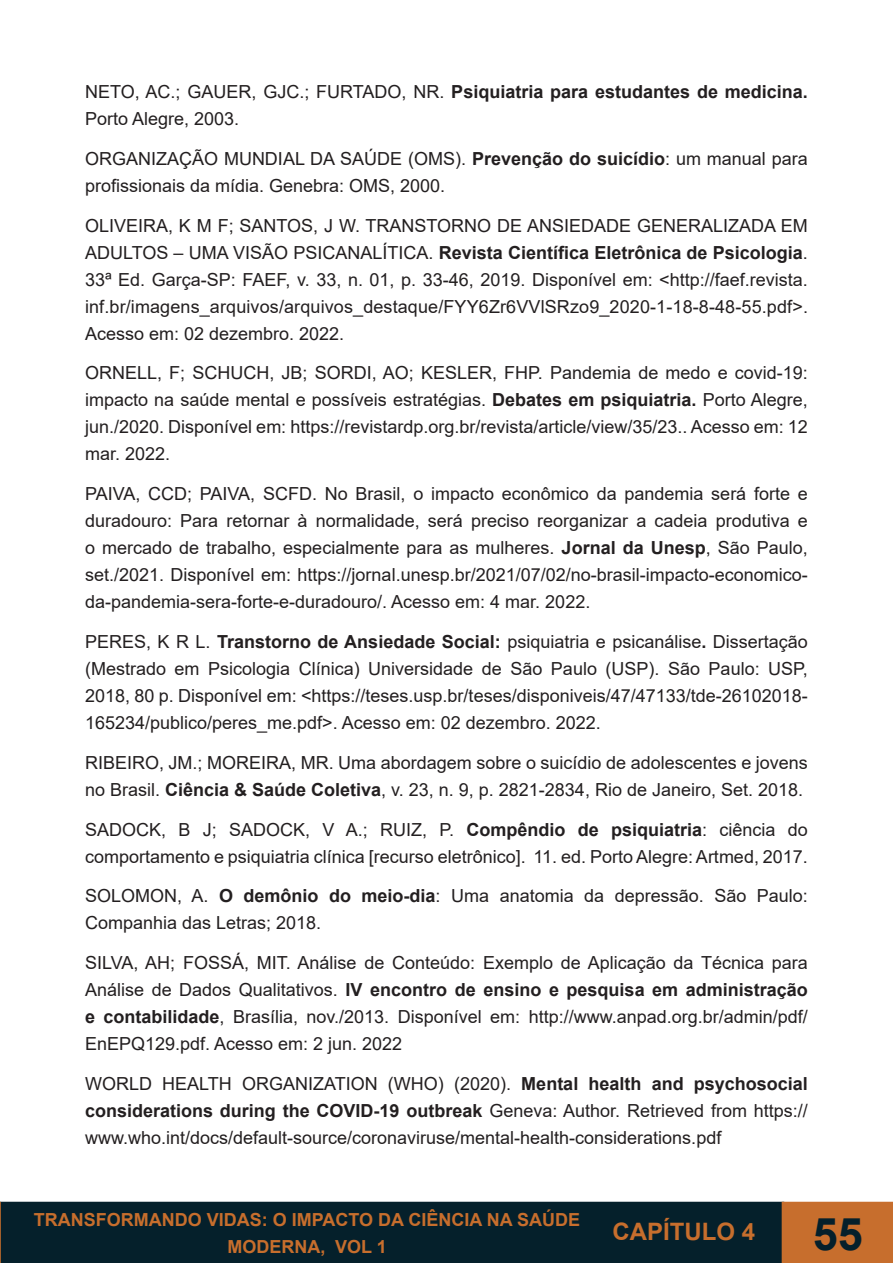
<style>
.page{position:relative;width:893px;height:1263px;background:#fff}
.page>*{position:absolute;margin:0;border:0;box-sizing:border-box;transform-origin:0 0}
.t1{font:700 45px "Arial";color:#05202b}
.t2{font:700 24px "Arial";color:#c76e2d}
.t3{font:18px/27px "Arial";color:#231f20;text-align:justify}
.t4{font:700 18px/27px "Arial";color:#c76e2d;text-align:center}
.s1{font-weight:700}
</style>
<div class="page">
<div style="left:1px;top:1202px;width:782px;height:60px;background:#05202b"></div>
<div style="left:0;top:1202px;width:784px;height:61px;border:2px solid #05202b"></div>
<svg style="left:0;top:1202px;width:1px;height:61px"></svg>
<div style="left:782px;top:1202px;width:111px;height:61px;background:#c76e2d"></div>
<p class="t3" style="left:85px;top:78px;width:724px">NETO, AC.; GAUER, GJC.; FURTADO, NR. <span class="s1">Psiquiatria para estudantes de medicina.<br></span>Porto Alegre, 2003.</p>
<p class="t3" style="left:85px;top:145px;width:724px">ORGANIZAÇÃO MUNDIAL DA SAÚDE (OMS). <span class="s1">Prevenção do suicídio</span>: um manual para profissionais da mídia. Genebra: OMS, 2000.</p>
<p class="t3" style="left:85px;top:212px;width:724px">OLIVEIRA, K M F; SANTOS, J W. TRANSTORNO DE ANSIEDADE GENERALIZADA EM ADULTOS – UMA VISÃO PSICANALÍTICA. <span class="s1">Revista Científica Eletrônica de Psicologia</span>.<br>33ª Ed. Garça-SP: FAEF, v. 33, n. 01, p. 33-46, 2019. Disponível em: &lt;http://faef.revista. inf.br/imagens_arquivos/arquivos_destaque/FYY6Zr6VVlSRzo9_2020-1-18-8-48-55.pdf&gt;.<br>Acesso em: 02 dezembro. 2022.</p>
<p class="t3" style="left:85px;top:359px;width:724px">ORNELL, F; SCHUCH, JB; SORDI, AO; KESLER, FHP. Pandemia de medo e covid-19: impacto na saúde mental e possíveis estratégias. <span class="s1">Debates em psiquiatria.</span> Porto Alegre, jun./2020. Disponível em: https://revistardp.org.br/revista/article/view/35/23.. Acesso em: 12 mar. 2022.</p>
<p class="t3" style="left:85px;top:480px;width:724px">PAIVA, CCD; PAIVA, SCFD. No Brasil, o impacto econômico da pandemia será forte e duradouro: Para retornar à normalidade, será preciso reorganizar a cadeia produtiva e o mercado de trabalho, especialmente para as mulheres. <span class="s1">Jornal da Unesp</span>, São Paulo, set./2021. Disponível em: https://jornal.unesp.br/2021/07/02/no-brasil-impacto-economico&shy;da-pandemia-sera-forte-e-duradouro/. Acesso em: 4 mar. 2022.</p>
<p class="t3" style="left:85px;top:628px;width:724px">PERES, K R L. <span class="s1">Transtorno de Ansiedade Social:</span> psiquiatria e psicanálise<span class="s1">.</span> Dissertação (Mestrado em Psicologia Clínica) Universidade de São Paulo (USP). São Paulo: USP, 2018, 80 p. Disponível em: &lt;https://teses.usp.br/teses/disponiveis/47/47133/tde-26102018- 165234/publico/peres_me.pdf&gt;. Acesso em: 02 dezembro. 2022.</p>
<p class="t3" style="left:85px;top:749px;width:724px">RIBEIRO, JM.; MOREIRA, MR. Uma abordagem sobre o suicídio de adolescentes e jovens no Brasil. <span class="s1">Ciência &amp; Saúde Coletiva</span>, v. 23, n. 9, p. 2821-2834, Rio de Janeiro, Set. 2018.</p>
<p class="t3" style="left:85px;top:816px;width:724px">SADOCK, B J; SADOCK, V A.; RUIZ, P. <span class="s1">Compêndio de psiquiatria</span>: ciência do comportamento e psiquiatria clínica [recurso eletrônico]. 11. ed. Porto Alegre: Artmed, 2017.</p>
<p class="t3" style="left:85px;top:882px;width:724px">SOLOMON, A. <span class="s1">O demônio do meio-dia</span>: Uma anatomia da depressão. São Paulo:<br>Companhia das Letras; 2018.</p>
<p class="t3" style="left:85px;top:949px;width:724px">SILVA, AH; FOSSÁ, MIT. Análise de Conteúdo: Exemplo de Aplicação da Técnica para Análise de Dados Qualitativos. <span class="s1">IV encontro de ensino e pesquisa em administração e contabilidade</span>, Brasília, nov./2013. Disponível em: http://www.anpad.org.br/admin/pdf/ EnEPQ129.pdf. Acesso em: 2 jun. 2022</p>
<p class="t3" style="left:85px;top:1070px;width:724px">WORLD HEALTH ORGANIZATION (WHO) (2020). <span class="s1">Mental health and psychosocial considerations during the COVID-19 outbreak</span> Geneva: Author. Retrieved from https:// www.who.int/docs/default-source/coronaviruse/mental-health-considerations.pdf</p>
<p class="t4" style="left:34px;top:1206px;width:548px">TRANSFORMANDO VIDAS: O IMPACTO DA CIÊNCIA NA SAÚDE<br>MODERNA, VOL 1</p>
<h2 class="t2" style="left:612px;top:1215px;width:144px">CAPÍTULO 4</h2>
<h1 class="t1" style="left:813px;top:1202px;width:52px">55</h1>
</div>
